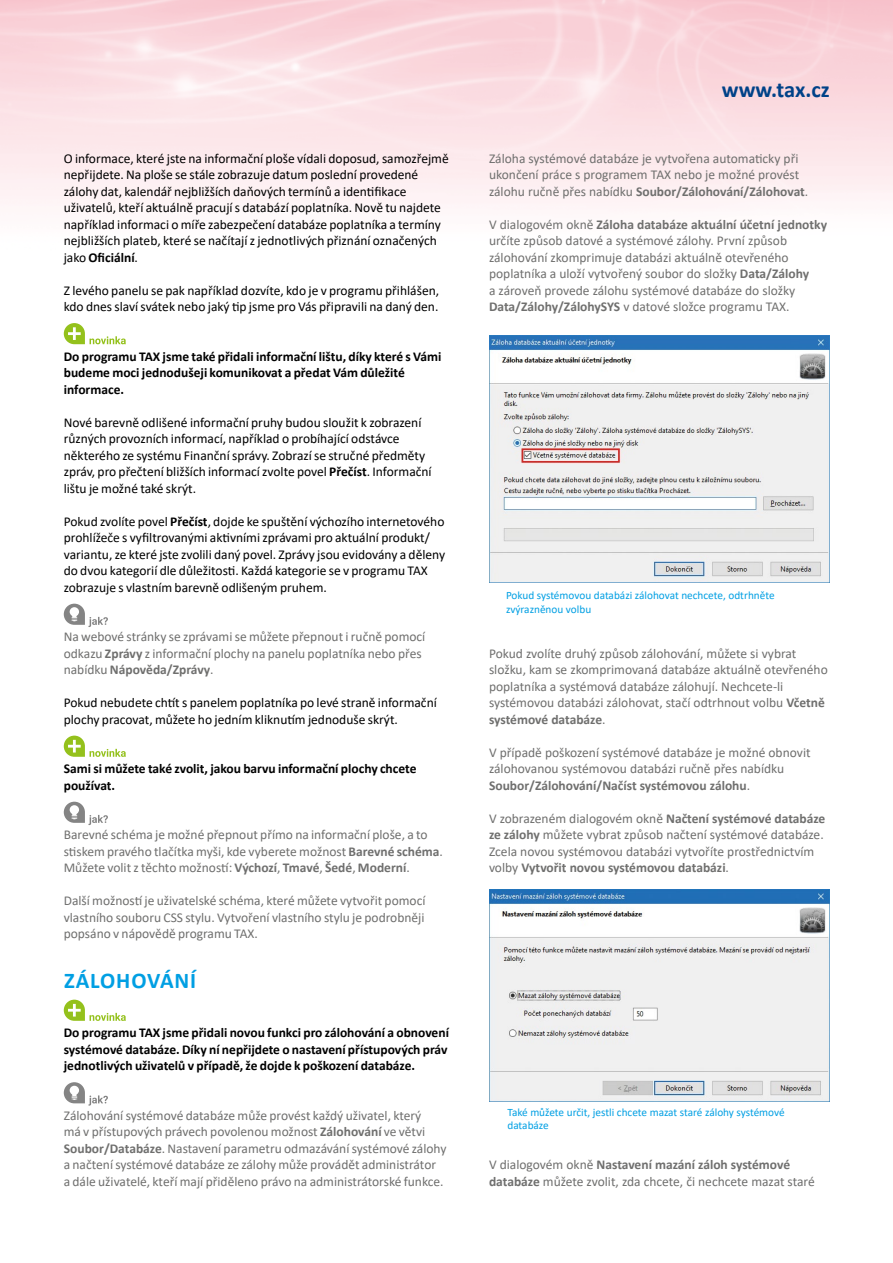
<style>
.page{position:relative;width:893px;height:1263px;background:#fff}
.page>*{position:absolute;margin:0;border:0;box-sizing:border-box;transform-origin:0 0}
.t1{font:700 22.5px "Calibri";color:#004288}
.t2{font:700 22.5px "Calibri";letter-spacing:.04em;color:#009fe3}
.t3{font:13.5px/16.5px "Calibri";color:#6f6f6e}
.t4{font:13.5px/16.5px "Calibri";color:#000}
.t5{font:700 13.5px/16.5px "Calibri";color:#000}
.t6{font:11.25px/13.5px "Calibri";color:#009fe3}
.s1{font-weight:700}
</style>
<div class="page">
<svg style="left:64px;top:323px;width:62px;height:21px"></svg>
<svg style="left:64px;top:604px;width:44px;height:23px"></svg>
<svg style="left:64px;top:736px;width:62px;height:21px"></svg>
<svg style="left:64px;top:802px;width:44px;height:23px"></svg>
<svg style="left:64px;top:1000px;width:62px;height:21px"></svg>
<svg style="left:64px;top:1082px;width:44px;height:23px"></svg>
<img style="left:489px;top:336px;width:340px;height:246px">
<img style="left:489px;top:889px;width:340px;height:213px">
<p class="t4" style="left:64px;top:150px;width:387px">O informace, které jste na informační ploše vídali doposud, samozřejmě nepřijdete. Na ploše se stále zobrazuje datum poslední provedené zálohy dat, kalendář nejbližších daňových termínů a identifikace uživatelů, kteří aktuálně pracují s databází poplatníka. Nově tu najdete například informaci o míře zabezpečení databáze poplatníka a termíny nejbližších plateb, které se načítají z jednotlivých přiznání označených jako <span class="s1">Oficiální</span>.</p>
<p class="t4" style="left:64px;top:282px;width:377px">Z levého panelu se pak například dozvíte, kdo je v programu přihlášen, kdo dnes slaví svátek nebo jaký tip jsme pro Vás připravili na daný den.</p>
<p class="t5" style="left:64px;top:348px;width:379px">Do programu TAX jsme také přidali informační lištu, díky které s Vámi budeme moci jednodušeji komunikovat a předat Vám důležité informace.</p>
<p class="t4" style="left:64px;top:414px;width:369px">Nové barevně odlišené informační pruhy budou sloužit k zobrazení různých provozních informací, například o probíhající odstávce některého ze systému Finanční správy. Zobrazí se stručné předměty zpráv, pro přečtení bližších informací zvolte povel <span class="s1">Přečíst</span>. Informační lištu je možné také skrýt.</p>
<p class="t4" style="left:64px;top:513px;width:383px">Pokud zvolíte povel <span class="s1">Přečíst</span>, dojde ke spuštění výchozího internetového prohlížeče s vyfiltrovanými aktivními zprávami pro aktuální produkt/ variantu, ze které jste zvolili daný povel. Zprávy jsou evidovány a děleny do dvou kategorií dle důležitosti. Každá kategorie se v programu TAX zobrazuje s vlastním barevně odlišeným pruhem.</p>
<p class="t3" style="left:64px;top:628px;width:363px">Na webové stránky se zprávami se můžete přepnout i ručně pomocí odkazu <span class="s1">Zprávy</span> z informační plochy na panelu poplatníka nebo přes nabídku <span class="s1">Nápověda/Zprávy</span>.</p>
<p class="t4" style="left:64px;top:694px;width:375px">Pokud nebudete chtít s panelem poplatníka po levé straně informační plochy pracovat, můžete ho jedním kliknutím jednoduše skrýt.</p>
<p class="t5" style="left:64px;top:760px;width:354px">Sami si můžete také zvolit, jakou barvu informační plochy chcete používat.</p>
<p class="t3" style="left:64px;top:826px;width:381px">Barevné schéma je možné přepnout přímo na informační ploše, a to stiskem pravého tlačítka myši, kde vyberete možnost <span class="s1">Barevné schéma</span>.<br>Můžete volit z těchto možností: <span class="s1">Výchozí</span>, <span class="s1">Tmavé</span>, <span class="s1">Šedé</span>, <span class="s1">Moderní</span>.</p>
<p class="t3" style="left:64px;top:892px;width:363px;text-align:justify">Další možností je uživatelské schéma, které můžete vytvořit pomocí vlastního souboru CSS stylu. Vytvoření vlastního stylu je podrobněji popsáno v nápovědě programu TAX.</p>
<h1 class="t2" style="left:64px;top:964px;width:134px">ZÁLOHOVÁNÍ</h1>
<p class="t5" style="left:64px;top:1024px;width:387px;text-align:justify">Do programu TAX jsme přidali novou funkci pro zálohování a obnovení systémové databáze. Díky ní nepřijdete o nastavení přístupových práv jednotlivých uživatelů v případě, že dojde k poškození databáze.</p>
<p class="t3" style="left:64px;top:1107px;width:384px">Zálohování systémové databáze může provést každý uživatel, který<br>má v přístupových právech povolenou možnost <span class="s1">Zálohování</span> ve větvi <span class="s1">Soubor/Databáze</span>. Nastavení parametru odmazávání systémové zálohy a načtení systémové databáze ze zálohy může provádět administrátor<br>a dále uživatelé, kteří mají přiděleno právo na administrátorské funkce.</p>
<h1 class="t1" style="left:722px;top:73px;width:109px">www.tax.cz</h1>
<p class="t3" style="left:489px;top:150px;width:321px">Záloha systémové databáze je vytvořena automaticky při ukončení práce s programem TAX nebo je možné provést zálohu ručně přes nabídku <span class="s1">Soubor/Zálohování/Zálohovat</span>.</p>
<p class="t3" style="left:489px;top:216px;width:340px">V dialogovém okně <span class="s1">Záloha databáze aktuální účetní jednotky </span>určíte způsob datové a systémové zálohy. První způsob zálohování zkomprimuje databázi aktuálně otevřeného poplatníka a uloží vytvořený soubor do složky <span class="s1">Data/Zálohy<br></span>a zároveň provede zálohu systémové databáze do složky <span class="s1">Data/Zálohy/ZálohySYS</span> v datové složce programu TAX.</p>
<p class="t6" style="left:506px;top:588px;width:270px">Pokud systémovou databázi zálohovat nechcete, odtrhněte zvýrazněnou volbu</p>
<p class="t3" style="left:489px;top:645px;width:340px">Pokud zvolíte druhý způsob zálohování, můžete si vybrat složku, kam se zkomprimovaná databáze aktuálně otevřeného poplatníka a systémová databáze zálohují. Nechcete-li systémovou databázi zálohovat, stačí odtrhnout volbu <span class="s1">Včetně systémové databáze</span>.</p>
<p class="t3" style="left:489px;top:744px;width:323px">V případě poškození systémové databáze je možné obnovit zálohovanou systémovou databázi ručně přes nabídku<br><span class="s1">Soubor/Zálohování/Načíst systémovou zálohu</span>.</p>
<p class="t3" style="left:489px;top:810px;width:338px">V zobrazeném dialogovém okně <span class="s1">Načtení systémové databáze ze zálohy</span> můžete vybrat způsob načtení systémové databáze.<br>Zcela novou systémovou databázi vytvoříte prostřednictvím volby <span class="s1">Vytvořit novou systémovou databázi</span>.</p>
<p class="t6" style="left:507px;top:1105px;width:279px">Také můžete určit, jestli chcete mazat staré zálohy systémové databáze</p>
<p class="t3" style="left:489px;top:1156px;width:327px">V dialogovém okně <span class="s1">Nastavení mazání záloh systémové databáze</span> můžete zvolit, zda chcete, či nechcete mazat staré</p>
</div>
